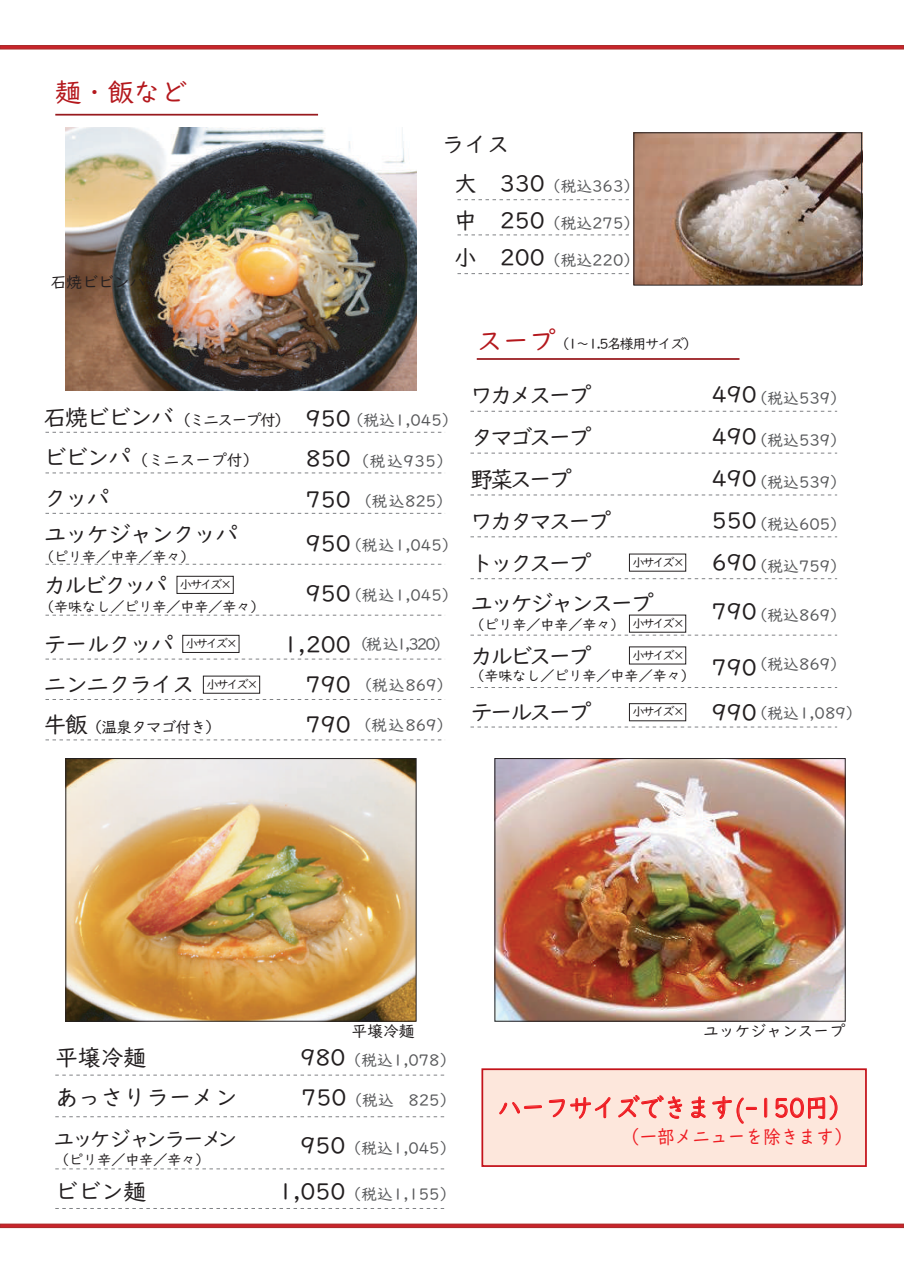
<style>
.page{position:relative;width:904px;height:1276px;background:#fff}
.page>*{position:absolute;margin:0;border:0;box-sizing:border-box;transform-origin:0 0}
.t1{font:26.25px "UD Digi Kyokasho NP R";color:#ee1d23;scale:.9 1}
.t2{font:26.25px "UD Digi Kyokasho NP R";color:#b4181d}
.t3{font:22.75px/40.2px "UD Digi Kyokasho NP R";color:#231f20;text-align:justify}
.t4{font:22.75px/41.6px "UD Digi Kyokasho N R";letter-spacing:-.14em;color:#231f20}
.t5{font:22.75px/40.2px "UD Digi Kyokasho N R";letter-spacing:-.12em;color:#231f20}
.t6{font:22.75px/40.2px "UD Digi Kyokasho N R";letter-spacing:-.06em;color:#231f20}
.t7{font:21px "UD Digi Kyokasho NP R";letter-spacing:-.11em;color:#231f20}
.t8{font:19.25px "UD Digi Kyokasho NP R";letter-spacing:.02em;color:#ee1d23;scale:.9 1}
.t9{font:15.75px "UD Digi Kyokasho NP R";color:#57585a}
.t10{font:15.75px "UD Digi Kyokasho NP R";color:#231f20}
.t11{font:15.75px "UD Digi Kyokasho N R";letter-spacing:-.06em;color:#231f20}
.t12{font:14px "UD Digi Kyokasho NP R";color:#231f20}
.t13{font:14px "UD Digi Kyokasho NP R";letter-spacing:-.1em;color:#231f20}
.t14{font:12.25px "UD Digi Kyokasho NP R";letter-spacing:-.18em;color:#231f20}
.s1{font-size:22.75px;color:#231f20}
.s2{font-family:"UD Digi Kyokasho N R";font-size:22.75px}
.s3{font-size:22.75px}
</style>
<div class="page">
<img style="left:635px;top:134px;width:224px;height:149px">
<div style="left:633px;top:132px;width:228px;height:153px;border:1px solid #231f20"></div>
<img style="left:496px;top:760px;width:347px;height:259px">
<img style="left:66px;top:127px;width:350px;height:263px">
<img style="left:67px;top:760px;width:347px;height:259px">
<div style="left:65px;top:758px;width:351px;height:263px;border:1px solid #231f20"></div>
<div style="left:494px;top:758px;width:351px;height:263px;border:1px solid #231f20"></div>
<div style="left:481px;top:1068px;width:385px;height:98px;background:#fde7dc;border:2px solid #c4121a"></div>
<div style="left:0;top:45px;width:903px;height:4px;border:1px solid #aa2d2b"></div>
<hr style="left:55px;top:114px;width:263px;height:1px;background:#981a1e">
<hr style="left:476px;top:358px;width:263px;height:2px;background:#981a1e">
<div style="left:0;top:1223px;width:903px;height:4px;border:1px solid #aa2d2b"></div>
<svg style="left:45px;top:472px;width:397px;height:1px"></svg>
<svg style="left:45px;top:432px;width:397px;height:1px"></svg>
<svg style="left:45px;top:513px;width:400px;height:1px"></svg>
<svg style="left:45px;top:564px;width:397px;height:1px"></svg>
<svg style="left:45px;top:614px;width:397px;height:1px"></svg>
<svg style="left:45px;top:658px;width:397px;height:1px"></svg>
<svg style="left:45px;top:699px;width:400px;height:1px"></svg>
<svg style="left:45px;top:739px;width:397px;height:1px"></svg>
<svg style="left:55px;top:1074px;width:389px;height:1px"></svg>
<svg style="left:55px;top:1116px;width:390px;height:1px"></svg>
<svg style="left:55px;top:1168px;width:390px;height:1px"></svg>
<svg style="left:457px;top:199px;width:171px;height:1px"></svg>
<svg style="left:457px;top:234px;width:171px;height:1px"></svg>
<svg style="left:457px;top:273px;width:171px;height:1px"></svg>
<svg style="left:470px;top:453px;width:366px;height:1px"></svg>
<svg style="left:470px;top:411px;width:366px;height:1px"></svg>
<svg style="left:470px;top:494px;width:366px;height:1px"></svg>
<svg style="left:470px;top:536px;width:366px;height:1px"></svg>
<svg style="left:470px;top:634px;width:366px;height:1px"></svg>
<svg style="left:470px;top:578px;width:366px;height:1px"></svg>
<svg style="left:470px;top:687px;width:366px;height:1px"></svg>
<svg style="left:470px;top:726px;width:366px;height:1px"></svg>
<svg style="left:499px;top:1102px;width:43px;height:12px"></svg>
<svg style="left:548px;top:1097px;width:62px;height:21px"></svg>
<svg style="left:618px;top:1095px;width:64px;height:23px"></svg>
<svg style="left:691px;top:1096px;width:14px;height:22px"></svg>
<svg style="left:712px;top:1096px;width:45px;height:27px"></svg>
<svg style="left:764px;top:1097px;width:3px;height:20px"></svg>
<svg style="left:775px;top:1095px;width:62px;height:25px"></svg>
<div style="left:628px;top:703px;width:58px;height:18px;border:1px solid #231f20"></div>
<div style="left:182px;top:634px;width:57px;height:18px;border:1px solid #231f20"></div>
<div style="left:176px;top:575px;width:57px;height:18px;border:1px solid #231f20"></div>
<h1 class="t2" style="left:55px;top:79px;width:133px">麺・飯など</h1>
<p class="t10" style="left:51px;top:274px;width:96px">石焼ビビンバ</p>
<h2 class="t3" style="left:441px;top:124px;width:70px">ライス</h2>
<p class="t9" style="left:454px;top:178px;width:186px"><span class="s1">大 330</span>（税込363）</p>
<p class="t9" style="left:454px;top:215px;width:186px"><span class="s1">中 250</span>（税込275）</p>
<p class="t9" style="left:454px;top:252px;width:186px"><span class="s1">小 200</span>（税込220）</p>
<p class="t10" style="left:44px;top:411px;width:248px"><span class="s2">石焼ビビンバ</span>（ミニスープ付）</p>
<h2 class="t5" style="left:44px;top:437px;width:88px">ビビンパクッパ</h2>
<p class="t10" style="left:132px;top:452px;width:128px">（ミニスープ付）</p>
<h2 class="t6" style="left:44px;top:514px;width:195px">ユッケジャンクッパ</h2>
<h2 class="t5" style="left:44px;top:564px;width:124px">カルビクッパ</h2>
<p class="t12" style="left:40px;top:549px;width:155px">（ピリ辛／中辛／辛々）</p>
<p class="t12" style="left:40px;top:599px;width:225px">（辛味なし／ピリ辛／中辛／辛々）</p>
<p class="t14" style="left:180px;top:578px;width:54px">小サイズ×</p>
<h2 class="t6" style="left:44px;top:624px;width:153px">テールクッパニンニクライス</h2>
<p class="t11" style="left:44px;top:719px;width:178px"><span class="s3">牛飯</span>（温泉タマゴ付き）</p>
<p class="t14" style="left:186px;top:637px;width:54px">小サイズ×</p>
<p class="t14" style="left:206px;top:678px;width:54px">小サイズ×</p>
<h2 class="t3" style="left:305px;top:398px;width:47px">950<br>850<br>750</h2>
<p class="t9" style="left:347px;top:412px;width:111px">（税込1,045）</p>
<p class="t9" style="left:353px;top:453px;width:100px">（税込935）</p>
<p class="t9" style="left:356px;top:493px;width:97px">（税込825）</p>
<h2 class="t3" style="left:305px;top:522px;width:47px">950</h2>
<h2 class="t3" style="left:305px;top:573px;width:47px">950</h2>
<p class="t9" style="left:346px;top:537px;width:113px">（税込1,045）</p>
<p class="t9" style="left:346px;top:587px;width:113px">（税込1,045）</p>
<h2 class="t3" style="left:305px;top:624px;width:47px;text-indent:-22px">1,200<br>790<br>790</h2>
<p class="t9" style="left:352px;top:636px;width:99px">（税込1,320）</p>
<p class="t9" style="left:356px;top:676px;width:97px">（税込869）</p>
<p class="t9" style="left:356px;top:717px;width:98px">（税込869）</p>
<h1 class="t2" style="left:476px;top:328px;width:80px">スープ</h1>
<p class="t13" style="left:555px;top:336px;width:143px">（1～1.5名様用サイズ）</p>
<h2 class="t4" style="left:470px;top:374px;width:184px">ワカメスープ<br>タマゴスープ<br>野菜スープ<br>ワカタマスープ<br>トックスープ<br>ユッケジャンスープ</h2>
<h2 class="t5" style="left:470px;top:636px;width:122px">カルビスープ</h2>
<h2 class="t5" style="left:470px;top:692px;width:122px">テールスープ</h2>
<p class="t14" style="left:632px;top:556px;width:54px">小サイズ×</p>
<p class="t14" style="left:632px;top:617px;width:54px">小サイズ×</p>
<p class="t12" style="left:470px;top:617px;width:155px">（ピリ辛／中辛／辛々）</p>
<p class="t12" style="left:470px;top:668px;width:225px">（辛味なし／ピリ辛／中辛／辛々）</p>
<p class="t14" style="left:632px;top:648px;width:54px">小サイズ×</p>
<p class="t14" style="left:632px;top:705px;width:54px">小サイズ×</p>
<h2 class="t3" style="left:711px;top:373px;width:47px;line-height:42px">490<br>490<br>490<br>550<br>690</h2>
<h2 class="t3" style="left:711px;top:590px;width:47px">790</h2>
<h2 class="t3" style="left:711px;top:644px;width:47px;line-height:45.5px">790<br>990</h2>
<p class="t9" style="left:751px;top:390px;width:96px">（税込539）</p>
<p class="t9" style="left:751px;top:432px;width:96px">（税込539）</p>
<p class="t9" style="left:751px;top:474px;width:96px">（税込539）</p>
<p class="t9" style="left:751px;top:516px;width:96px">（税込605）</p>
<p class="t9" style="left:751px;top:558px;width:96px">（税込759）</p>
<p class="t9" style="left:751px;top:607px;width:96px">（税込869）</p>
<p class="t9" style="left:751px;top:656px;width:96px">（税込869）</p>
<p class="t9" style="left:751px;top:705px;width:111px">（税込1,089）</p>
<p class="t10" style="left:351px;top:1023px;width:64px">平壌冷麺</p>
<p class="t10" style="left:703px;top:1022px;width:143px">ユッケジャンスープ</p>
<h2 class="t3" style="left:55px;top:1037px;width:184px">平壌冷麺<br>あっさりラーメン</h2>
<h3 class="t7" style="left:53px;top:1128px;width:185px">ユッケジャンラーメン</h3>
<h2 class="t3" style="left:55px;top:1171px;width:93px">ビビン麺</h2>
<p class="t12" style="left:55px;top:1151px;width:155px">（ピリ辛／中辛／辛々）</p>
<p class="t9" style="left:300px;top:1052px;width:156px"><span class="s1">980</span>（税込1,078）</p>
<p class="t9" style="left:301px;top:1092px;width:155px"><span class="s1">750</span>（税込 825）</p>
<p class="t9" style="left:300px;top:1139px;width:156px"><span class="s1">950</span>（税込1,045）</p>
<p class="t9" style="left:278px;top:1185px;width:179px"><span class="s1">1,050</span>（税込1,155）</p>
<h1 class="t1" style="left:497px;top:1094px;width:395px">ハーフサイズできます(-150円）</h1>
<p class="t8" style="left:622px;top:1126px;width:256px">（一部メニューを除きます）</p>
</div>
